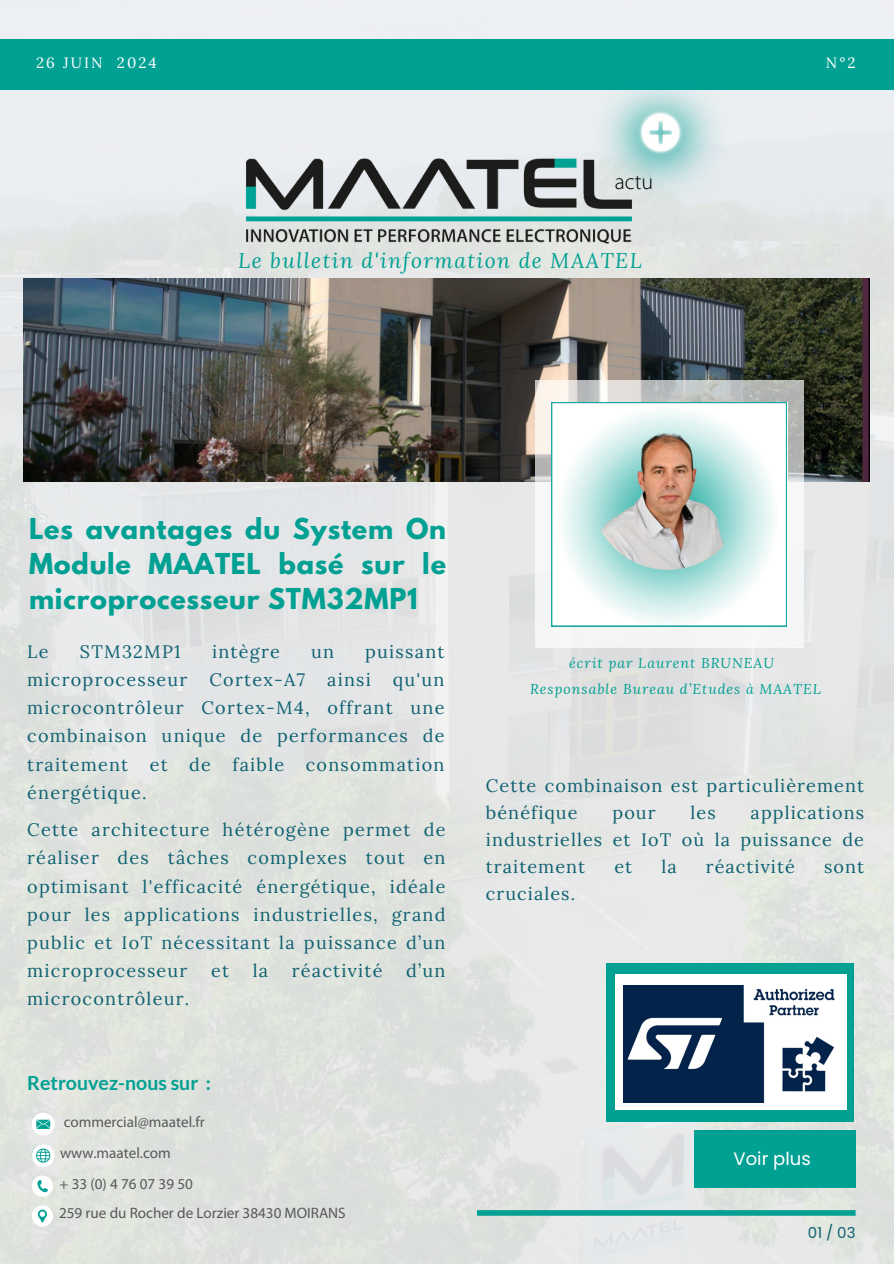
<style>
.page{position:relative;width:894px;height:1264px;background:#fff}
.page>*{position:absolute;margin:0;border:0;box-sizing:border-box;transform-origin:0 0}
.t1{font:700 25.5px/34.8px "League Spartan";letter-spacing:.03em;color:#00a093;text-align:justify}
.t2{font:300 22.05px "Myriad Pro";color:#000}
.t3{font:italic 21px "Lora";letter-spacing:.07em;color:#00a093}
.t4{font:700 19.5px "Lato";color:#00a093}
.t5{font:18px/28.2px "Lora";letter-spacing:.07em;color:#0e6171;text-align:justify}
.t6{font:18px "Poppins";color:#fff}
.t7{font:15.15px/31.7px "Myriad Pro";color:#58585a}
.t8{font:15px "Lora";letter-spacing:.14em;color:#fff}
.t9{font:15px "Poppins";color:#0e6171}
.t10{font:italic 14.1px "Lora";letter-spacing:.07em;color:#00a093}
</style>
<div class="page">
<img style="left:0;top:0;width:893px;height:1263px">
<img style="left:23px;top:279px;width:846px;height:202px">
<div style="left:477px;top:1210px;width:378px;height:5px;background:#00a093"></div>
<div style="left:0;top:39px;width:893px;height:50px;background:#00a093"></div>
<svg style="left:535px;top:380px;width:268px;height:268px"></svg>
<img style="left:590px;top:89px;width:140px;height:114px">
<img style="left:635px;top:108px;width:50px;height:49px">
<img style="left:638px;top:111px;width:44px;height:43px">
<svg style="left:641px;top:114px;width:38px;height:37px"></svg>
<img style="left:240px;top:146px;width:396px;height:116px">
<div style="left:693px;top:1130px;width:162px;height:57px;background:#00a093"></div>
<div style="left:606px;top:962px;width:247px;height:159px;background:#00a093"></div>
<div style="left:614px;top:974px;width:232px;height:135px;background:#fff"></div>
<img style="left:623px;top:985px;width:212px;height:117px">
<svg style="left:551px;top:402px;width:235px;height:224px"></svg>
<svg style="left:556px;top:405px;width:222px;height:223px"></svg>
<img style="left:566px;top:402px;width:200px;height:177px">
<svg style="left:32px;top:1112px;width:23px;height:23px"></svg>
<svg style="left:32px;top:1144px;width:23px;height:22px"></svg>
<svg style="left:32px;top:1175px;width:21px;height:21px"></svg>
<svg style="left:32px;top:1205px;width:21px;height:21px"></svg>
<h5 class="t8" style="left:36px;top:53px;width:122px">26 JUIN 2024</h5>
<p class="t8" style="left:825px;top:53px;width:31px">N°2</p>
<h2 class="t2" style="left:614px;top:172px;width:40px">actu</h2>
<h5 class="t3" style="left:238px;top:247px;width:405px">Le bulletin d'information de MAATEL</h5>
<h1 class="t1" style="left:29px;top:514px;width:418px">Les avantages du System On Module MAATEL basé sur le microprocesseur STM32MP1</h1>
<p class="t5" style="left:27px;top:637px;width:23px">Le</p>
<p class="t5" style="left:80px;top:637px;width:102px">STM32MP1</p>
<p class="t5" style="left:212px;top:637px;width:69px">intègre</p>
<p class="t5" style="left:311px;top:637px;width:24px">un</p>
<p class="t5" style="left:27px;top:637px;width:418px;text-indent:338px">puissant microprocesseur Cortex-A7 ainsi qu'un microcontrôleur Cortex-M4, offrant une combinaison unique de performances de traitement et de faible consommation énergétique.</p>
<p class="t5" style="left:27px;top:815px;width:419px">Cette architecture hétérogène permet de réaliser des tâches complexes tout en optimisant l'efficacité énergétique, idéale pour les applications industrielles, grand public et IoT nécessitant la puissance d’un microprocesseur</p>
<p class="t5" style="left:211px;top:956px;width:19px">et</p>
<p class="t5" style="left:253px;top:956px;width:17px">la</p>
<p class="t5" style="left:292px;top:956px;width:92px">réactivité</p>
<p class="t5" style="left:406px;top:956px;width:41px">d’un</p>
<p class="t5" style="left:27px;top:984px;width:163px">microcontrôleur.</p>
<p class="t4" style="left:27px;top:1071px;width:185px">Retrouvez-nous sur :</p>
<p class="t7" style="left:64px;top:1107px;width:142px">commercial@maatel.fr</p>
<p class="t7" style="left:60px;top:1138px;width:135px">www.maatel.com +33(0)476073950</p>
<p class="t7" style="left:59px;top:1198px;width:288px">259 rue du Rocher de Lorzier 38430 MOIRANS</p>
<p class="t10" style="left:569px;top:654px;width:206px">écrit par Laurent BRUNEAU</p>
<h3 class="t10" style="left:530px;top:679px;width:292px">Responsable Bureau d’Etudes à MAATEL</h3>
<p class="t5" style="left:486px;top:772px;width:379px;line-height:27px">Cette combinaison est particulièrement bénéfique</p>
<p class="t5" style="left:486px;top:799px;width:379px;line-height:27px;text-indent:265px">applications industrielles et IoT où la puissance de traitement</p>
<p class="t5" style="left:612px;top:798px;width:45px">pour</p>
<p class="t5" style="left:690px;top:798px;width:27px">les</p>
<p class="t5" style="left:614px;top:852px;width:19px">et</p>
<p class="t5" style="left:661px;top:852px;width:17px">la</p>
<p class="t5" style="left:705px;top:852px;width:91px">réactivité</p>
<p class="t5" style="left:823px;top:852px;width:41px">sont</p>
<p class="t5" style="left:486px;top:879px;width:91px">cruciales.</p>
<h4 class="t6" style="left:733px;top:1145px;width:79px">Voir plus</h4>
<p class="t9" style="left:807px;top:1222px;width:49px">01 / 03</p>
</div>
